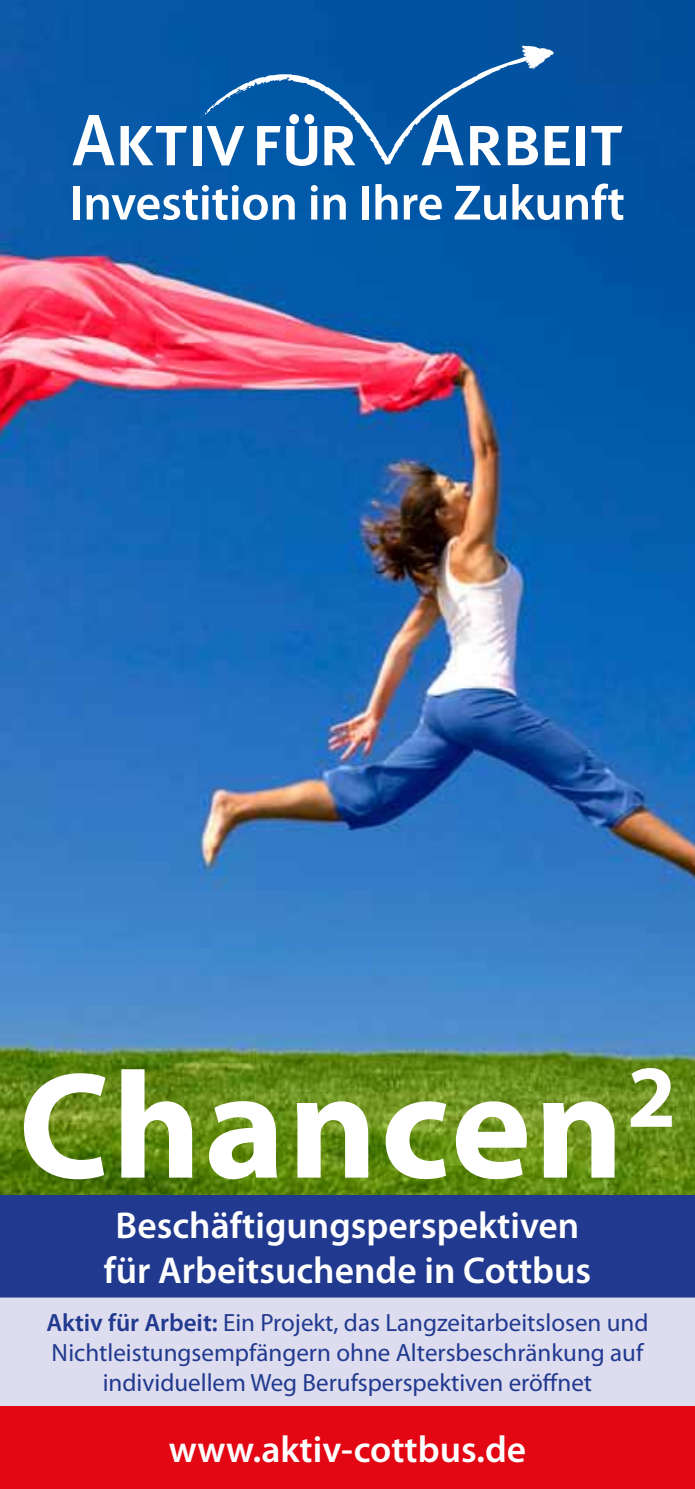
<style>
.page{position:relative;width:695px;height:1489px;background:#fff}
.page>*{position:absolute;margin:0;border:0;box-sizing:border-box;transform-origin:0 0}
.t1{font:700 152.5px "Myriad Pro";letter-spacing:.02em;color:#fff}
.t2{font:600 50px "Myriad Pro";letter-spacing:-.005em;color:#fff}
.t3{font:600 37.5px/45px "Myriad Pro";color:#fff;text-align:center}
.t4{font:25px/30px "Myriad Pro";color:#213a8f;text-align:center}
.s1{font-weight:600}
</style>
<div class="page">
<div style="left:0;top:1297px;width:694px;height:109px;background:#deddf0"></div>
<div style="left:0;top:1194px;width:694px;height:103px;background:#213a8f"></div>
<img style="left:0;top:0;width:694px;height:1194px">
<svg style="left:73px;top:115px;width:114px;height:50px"></svg>
<div style="left:193px;top:126px;width:8px;height:39px;background:#fff"></div>
<svg style="left:286px;top:165px;width:31px;height:1px"></svg>
<svg style="left:553px;top:126px;width:16px;height:39px"></svg>
<div style="left:576px;top:126px;width:8px;height:39px;background:#fff"></div>
<svg style="left:591px;top:126px;width:31px;height:39px"></svg>
<svg style="left:200px;top:45px;width:353px;height:120px;fill:#0155a4"></svg>
<div style="left:0;top:1406px;width:694px;height:82px;background:#e30613"></div>
<h2 class="t2" style="left:70px;top:171px;width:556px">Investition in Ihre Zukunft</h2>
<h1 class="t1" style="left:19px;top:1026px;width:659px">Chancen<sup>2</sup></h1>
<h3 class="t3" style="left:104px;top:1201px;width:489px">Beschäftigungsperspektiven für Arbeitsuchende in Cottbus</h3>
<p class="t4" style="left:46px;top:1307px;width:603px"><span class="s1">Aktiv für Arbeit:</span> Ein Projekt, das Langzeitarbeitslosen und<br>Nichtleistungsempfängern ohne Altersbeschränkung auf individuellem Weg Berufsperspektiven eröffnet</p>
<h3 class="t3" style="left:169px;top:1425px;width:359px">www.aktiv-cottbus.de</h3>
</div>
